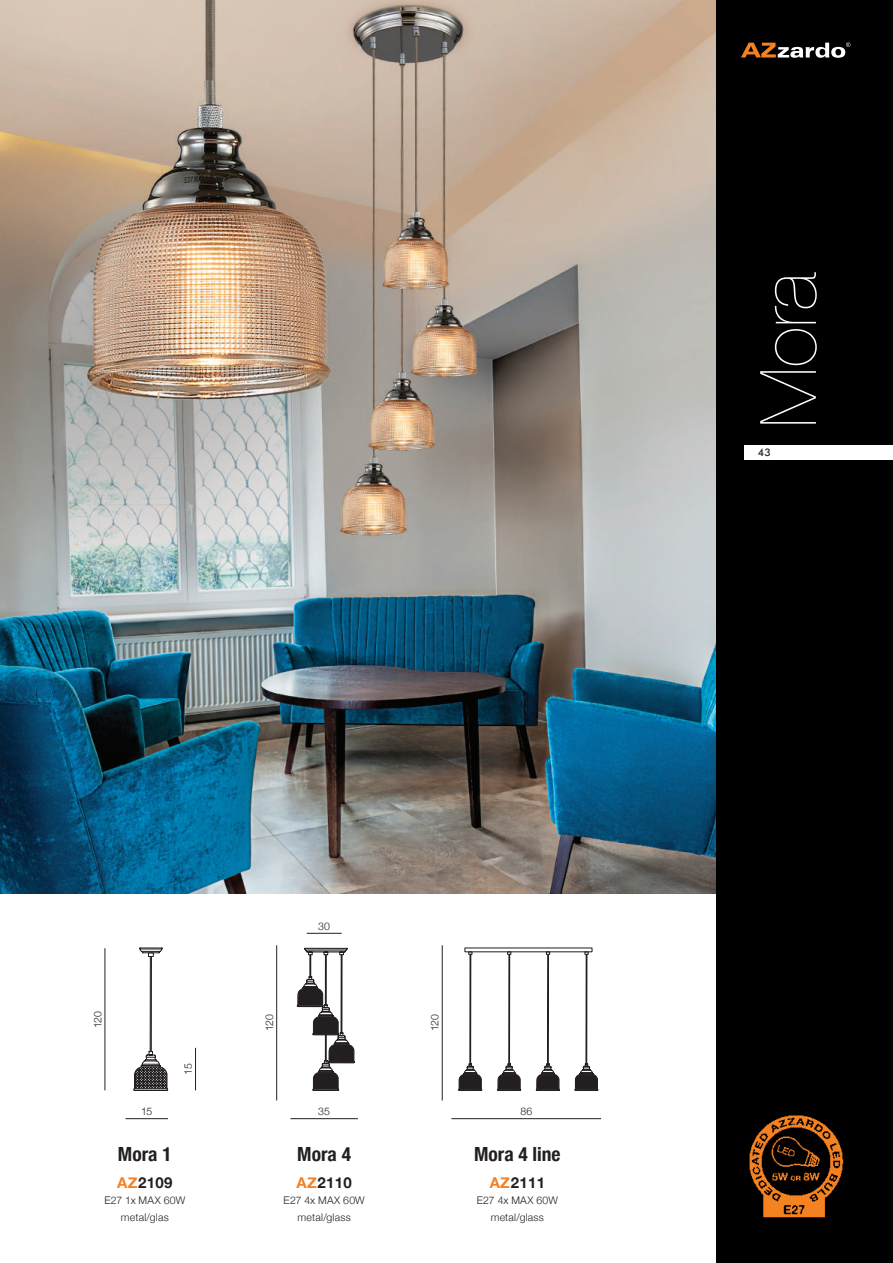
<style>
.page{position:relative;width:893px;height:1263px;background:#fff}
.page>*{position:absolute;margin:0;border:0;box-sizing:border-box;transform-origin:0 0}
.t1{font:200 78px "Helvetica Neue";color:#fff}
.t2{font:700 condensed 19.5px "Helvetica Neue";color:#231f20}
.t3{font:700 15px "Helvetica Neue";letter-spacing:.02em;color:#231f20}
.t4{font:300 10.5px/16.5px "Helvetica Neue";letter-spacing:.02em;color:#231f20;text-align:center}
.t5{font:10.5px "Futura Md EU";color:#231f20}
.s1{color:#f58124}
</style>
<div class="page">
<img style="left:0;top:0;width:716px;height:894px">
<div style="left:716px;top:0;width:177px;height:1263px;background:#000"></div>
<div style="left:744px;top:445px;width:149px;height:14px;background:#fff"></div>
<svg style="left:741px;top:43px;width:109px;height:15px"></svg>
<svg style="left:133px;top:947px;width:36px;height:144px"></svg>
<svg style="left:296px;top:947px;width:59px;height:144px"></svg>
<svg style="left:458px;top:952px;width:25px;height:139px"></svg>
<svg style="left:497px;top:952px;width:25px;height:139px"></svg>
<svg style="left:535px;top:952px;width:25px;height:139px"></svg>
<svg style="left:574px;top:951px;width:25px;height:140px"></svg>
<hr style="left:125px;top:1118px;width:43px;height:1px;background:#231f20">
<hr style="left:290px;top:1118px;width:68px;height:1px;background:#231f20">
<hr style="left:451px;top:1118px;width:150px;height:1px;background:#231f20">
<hr style="left:105px;top:948px;width:1px;height:142px;background:#231f20">
<hr style="left:195px;top:1048px;width:1px;height:42px;background:#231f20">
<hr style="left:276px;top:945px;width:1px;height:155px;background:#231f20">
<hr style="left:442px;top:945px;width:1px;height:155px;background:#231f20">
<hr style="left:307px;top:933px;width:35px;height:1px;background:#231f20">
<img style="left:749px;top:1115px;width:95px;height:103px">
<p class="t4" style="left:89px;top:1028px;width:19px;rotate:-90deg">120</p>
<p class="t4" style="left:318px;top:917px;width:13px">30</p>
<p class="t4" style="left:179px;top:1075px;width:13px;rotate:-90deg">15</p>
<p class="t4" style="left:260px;top:1031px;width:19px;rotate:-90deg">120</p>
<p class="t4" style="left:426px;top:1031px;width:19px;rotate:-90deg">120</p>
<p class="t4" style="left:141px;top:1102px;width:13px">15</p>
<p class="t4" style="left:318px;top:1102px;width:13px">35</p>
<p class="t4" style="left:520px;top:1102px;width:13px">86</p>
<h2 class="t2" style="left:118px;top:1138px;width:55px">Mora 1</h2>
<h3 class="t3" style="left:117px;top:1171px;width:57px"><span class="s1">AZ</span> 2109</h3>
<p class="t4" style="left:104px;top:1191px;width:82px">E27 1x MAX 60W metal/glas</p>
<h2 class="t2" style="left:297px;top:1138px;width:55px">Mora 4</h2>
<h3 class="t3" style="left:296px;top:1171px;width:57px"><span class="s1">AZ</span> 2110</h3>
<p class="t4" style="left:284px;top:1191px;width:83px">E27 4x MAX 60W metal/glass</p>
<h2 class="t2" style="left:474px;top:1138px;width:88px">Mora 4 line</h2>
<h3 class="t3" style="left:490px;top:1171px;width:57px"><span class="s1">AZ</span> 2111</h3>
<p class="t4" style="left:477px;top:1191px;width:83px">E27 4x MAX 60W metal/glass</p>
<h1 class="t1" style="left:728px;top:428px;width:157px;rotate:-90deg">Mora</h1>
<p class="t5" style="left:758px;top:446px;width:14px">43</p>
</div>
